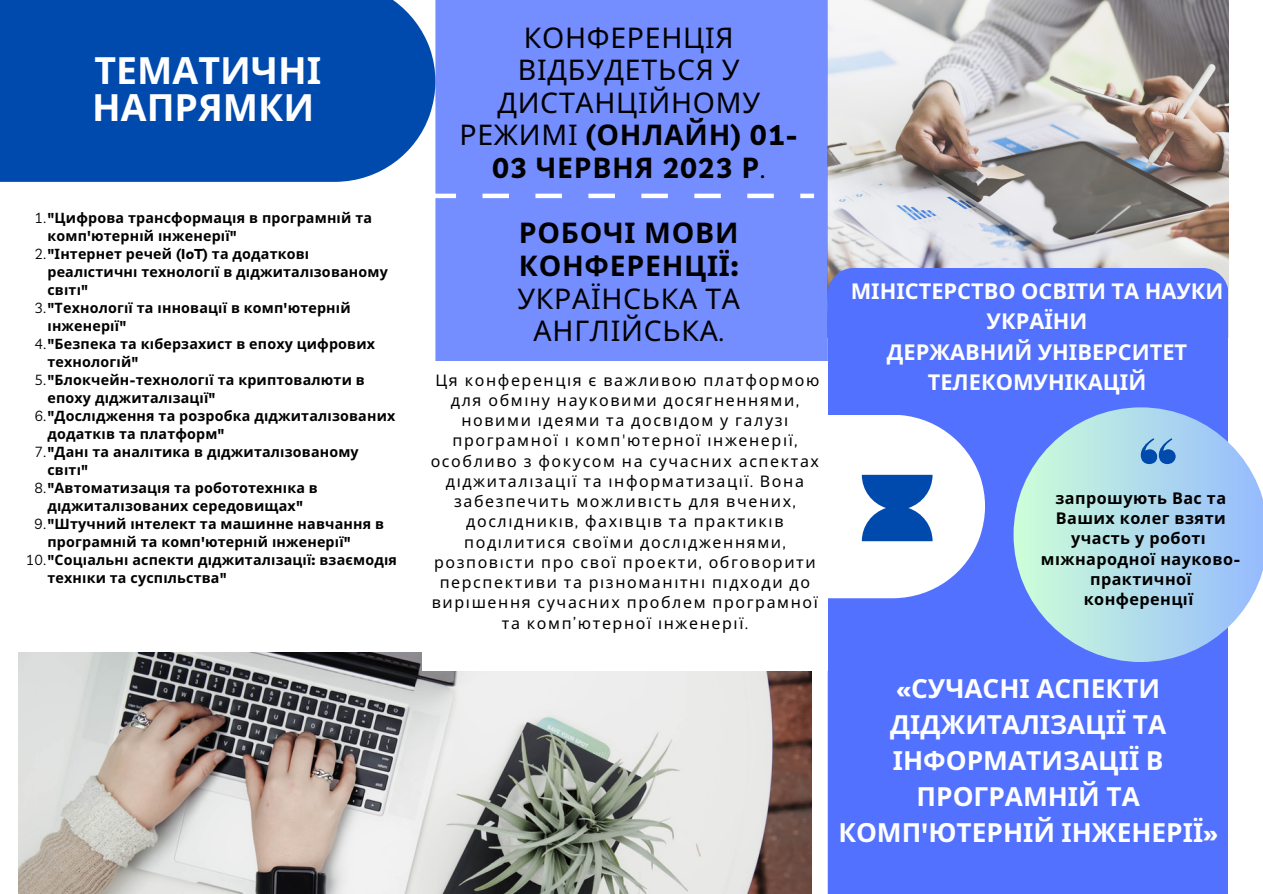
<style>
.page{position:relative;width:1263px;height:894px;background:#fff}
.page>*{position:absolute;margin:0;border:0;box-sizing:border-box;transform-origin:0 0}
.t1{font:700 37.5px/37px "Noto Sans";color:#fff}
.t2{font:28.5px/32.5px "Noto Sans";letter-spacing:.025em;color:#000;text-align:center}
.t3{font:700 26.25px/36px "Noto Sans";color:#fff;text-align:center}
.t4{font:700 21.75px/30.3px "Noto Sans";color:#fff;text-align:center}
.t5{font:700 16.2px/20.2px "Noto Sans";letter-spacing:.03em;color:#000;text-align:center}
.t6{font:15.9px/20.2px "Noto Sans";letter-spacing:.1em;color:#000;text-align:center}
.t7{font:700 14.25px/18px "Noto Sans";letter-spacing:.01em;color:#000}
.s1{font-family:"Livvic";font-weight:400}
.s2{font-family:"Livvic"}
.s3{font-family:"Livvic";font-weight:700}
.s4{font-weight:700}
</style>
<div class="page">
<img style="left:18px;top:652px;width:793px;height:241px">
<img style="left:828px;top:0;width:400px;height:268px">
<div style="left:828px;top:268px;width:400px;height:625px;background:#5271ff"></div>
<div style="left:435px;top:0;width:393px;height:361px;background:#748dff"></div>
<svg style="left:828px;top:415px;width:157px;height:183px"></svg>
<div style="left:0;top:0;width:435px;height:182px;background:#004aad"></div>
<svg style="left:862px;top:474px;width:70px;height:67px"></svg>
<svg style="left:1013px;top:407px;width:250px;height:254px;background:#a7ceef"></svg>
<svg style="left:1141px;top:438px;width:35px;height:26px"></svg>
<div style="left:422px;top:361px;width:406px;height:310px;background:#fff"></div>
<svg style="left:435px;top:193px;width:379px;height:5px"></svg>
<p class="t1" style="left:92px;top:51px;width:231px">ТЕМАТИЧНІ<br>НАПРЯМКИ</p>
<p class="t7" style="left:47px;top:208px;width:326px;text-indent:-13px"><span class="s1">1.</span><span class="s2">"</span>Цифрова трансформація в програмні й та комп<span class="s2">'</span>ютерні й і нженерії<span class="s2">"</span></p>
<p class="t7" style="left:47px;top:244px;width:342px;text-indent:-13px"><span class="s1">2.</span><span class="s2">"</span>Інтернет речей <span class="s2">(IoT)</span> та додаткові реалістичні технології в діджиталізованому світі<span class="s2">"</span></p>
<p class="t7" style="left:47px;top:298px;width:305px;text-indent:-13px"><span class="s1">3.</span><span class="s2">"</span>Технології та і нновації в комп<span class="s2">'</span>ютерні й і нженерії<span class="s2">"</span></p>
<p class="t7" style="left:47px;top:334px;width:329px;text-indent:-13px"><span class="s1">4.</span><span class="s2">"</span>Безпека та кі берзахист в епоху цифрових технологі й<span class="s2">"</span></p>
<p class="t7" style="left:47px;top:370px;width:319px;text-indent:-13px"><span class="s1">5.</span><span class="s2">"</span>Блокчейн<span class="s2">-</span>технології та криптовалюти в епоху діджиталізації<span class="s2">"</span></p>
<p class="t7" style="left:47px;top:406px;width:349px;text-indent:-13px"><span class="s1">6.</span><span class="s2">"</span>Дослідження та розробка діджиталізованих додаткі в та платформ<span class="s2">"</span></p>
<p class="t7" style="left:47px;top:442px;width:313px;text-indent:-13px"><span class="s1">7.</span><span class="s2">"</span>Дані та аналітика в діджиталізованому світі<span class="s2">"</span></p>
<p class="t7" style="left:35px;top:478px;width:285px;text-align:center"><span class="s1">8.</span><span class="s2">"</span>Автоматизація та робототехні ка в діджиталізованих середовищах<span class="s2">"</span></p>
<p class="t7" style="left:47px;top:514px;width:338px;text-indent:-13px"><span class="s1">9.</span><span class="s2">"</span>Штучний і нтелект та машинне навчання в програмні й та комп<span class="s2">'</span>ютерні й і нженерії<span class="s2">"</span></p>
<p class="t7" style="left:47px;top:550px;width:351px;text-indent:-22px"><span class="s1">10.</span><span class="s2">"</span>Соціальні аспекти діджиталізації<span class="s2">:</span> взаємодія техні ки та суспільства<span class="s2">"</span></p>
<p class="t2" style="left:459px;top:20px;width:340px">КОНФЕРЕНЦІЯ<br>ВІДБУДЕТЬСЯ У<br>ДИСТАНЦІЙНОМУ<br>РЕЖИМІ <span class="s3">(</span><span class="s4">ОНЛАЙН</span><span class="s3">) 01-<br>03</span> <span class="s4">ЧЕРВНЯ</span> <span class="s3">2023</span> <span class="s4">Р</span><span class="s2">.</span></p>
<p class="t2" style="left:517px;top:216px;width:224px"><span class="s4">РОБОЧІ МОВИ<br>КОНФЕРЕНЦІЇ</span><span class="s3">:<br></span>УКРАЇНСЬКА ТА<br>АНГЛІЙСЬКА<span class="s2">.</span></p>
<p class="t6" style="left:431px;top:369px;width:390px">Ця конференція є важливою платформою для обмі ну науковими досягненнями<span class="s2">, </span>новими ідеями та досвідом у галузі програмної і комп<span class="s2">'</span>ютерної і нженерії<span class="s2">, </span>особливо з фокусом на сучасних аспектах діджиталізації та і нформатизації<span class="s2">.</span> Вона забезпечить можливість для вчених<span class="s2">, </span>дослідникі в<span class="s2">,</span> фахі вці в та практикі в поділитися своїми дослідженнями<span class="s2">, </span>розповісти про свої проекти<span class="s2">,</span> обговорити перспективи та різноманітні підходи до вирі шення сучасних проблем програмної та комп<span class="s2">’</span>ютерної і нженерії<span class="s2">.</span></p>
<p class="t4" style="left:851px;top:275px;width:374px">МІНІСТЕРСТВО ОСВІТИ ТА НАУКИ<br>УКРАЇНИ</p>
<p class="t4" style="left:887px;top:336px;width:302px">ДЕРЖАВНИЙ УНІВЕРСИТЕТ<br>ТЕЛЕКОМУНІКАЦІЙ</p>
<p class="t5" style="left:1055px;top:487px;width:172px">запрошують Вас та<br>Ваших колег взяти участь у роботі</p>
<p class="t5" style="left:1041px;top:548px;width:201px">міжнародної науково&shy;практичної конференції</p>
<p class="t3" style="left:838px;top:669px;width:381px"><span class="s2">«</span>СУЧАСНІ АСПЕКТИ<br>ДІДЖИТАЛІЗАЦІЇ ТА<br>ІНФОРМАТИЗАЦІЇ В<br>ПРОГРАМНІЙ ТА<br>КОМП<span class="s2">'</span>ЮТЕРНІЙ ІНЖЕНЕРІЇ<span class="s2">»</span></p>
</div>
